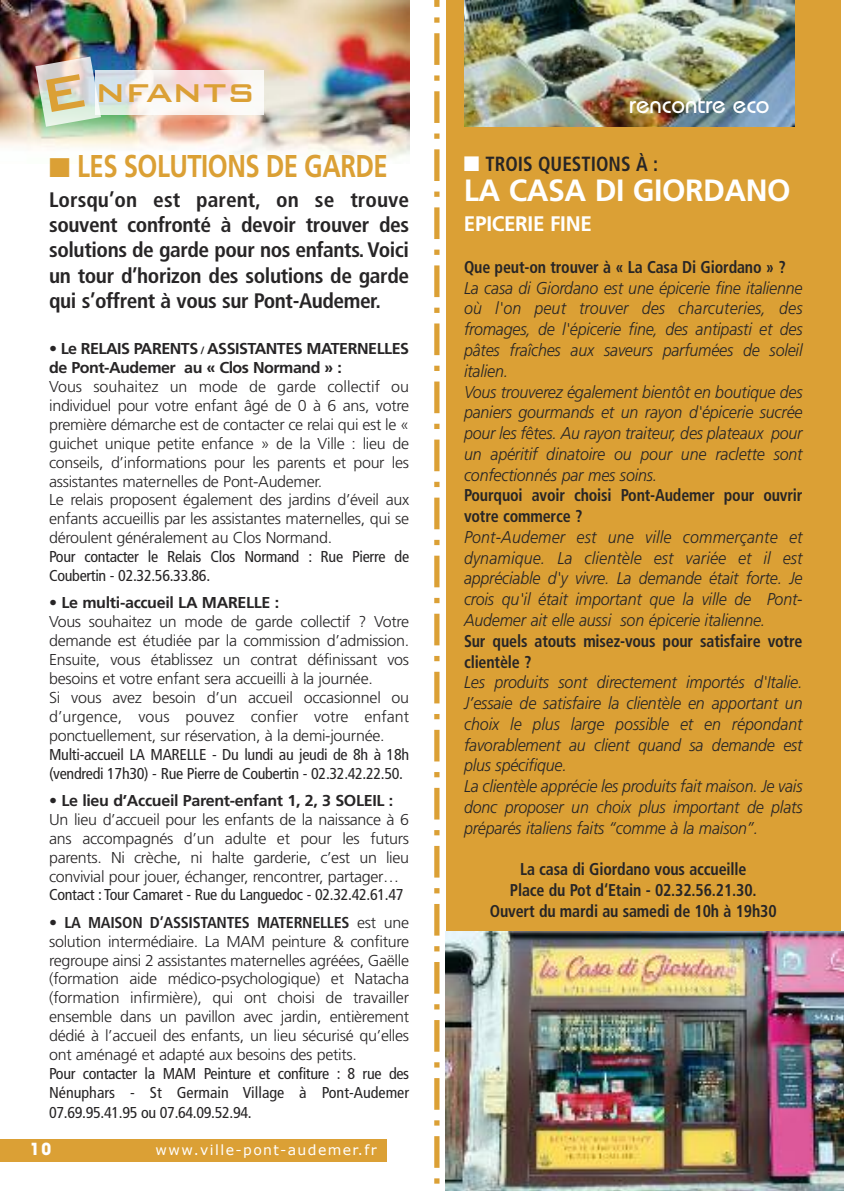
<style>
.page{position:relative;width:844px;height:1191px;background:#fff}
.page>*{position:absolute;margin:0;border:0;box-sizing:border-box;transform-origin:0 0}
.t1{font:500 42px "Bank Gothic BT";color:#dba035}
.t2{font:700 31.5px "Frutiger";letter-spacing:-.02em;color:#dba035;scale:.82 1}
.t3{font:700 30.8px "Frutiger";letter-spacing:-.015em;color:#fff}
.t4{font:500 24.5px "Bauhaus";color:#fff}
.t5{font:700 condensed 21px/25.2px "Frutiger";letter-spacing:-.02em;color:#272526;text-align:justify}
.t6{font:700 21px "Frutiger";letter-spacing:-.015em;color:#fff}
.t7{font:700 condensed 20.47px "Frutiger";color:#272526;scale:.94 1}
.t8{font:700 17.5px "Bauhaus";color:#fff}
.t9{font:italic 300 17.15px/20.8px "Frutiger";letter-spacing:-.01em;color:#272526;scale:.94 1}
.t10{font:700 condensed 17.15px/20.8px "Frutiger";letter-spacing:-.01em;color:#272526;scale:.94 1}
.t11{font:300 15.75px/18.9px "Frutiger";letter-spacing:-.02em;color:#272526}
.t12{font:condensed 15.75px/18.9px "Frutiger";letter-spacing:-.02em;color:#272526}
.t13{font:700 15.75px/18.9px "Frutiger";letter-spacing:-.03em;color:#272526}
.t14{font:14px "Verdana";letter-spacing:.1em;color:#fff}
.s1{font-size:10.5px}
.s2{font-weight:700;font-stretch:condensed}
.s3{color:#fff}
</style>
<div class="page">
<img style="left:0;top:0;width:409px;height:159px">
<div style="left:446px;top:0;width:393px;height:1191px;background:#dba035"></div>
<svg style="left:434px;top:0;width:5px;height:1184px"></svg>
<div style="left:0;top:1138px;width:387px;height:23px;background:#dba035"></div>
<img style="left:464px;top:0;width:330px;height:127px">
<img style="left:446px;top:931px;width:397px;height:260px">
<div style="left:95px;top:70px;width:168px;height:44px;background:#fff;opacity:.8"></div>
<img style="left:35px;top:57px;width:66px;height:70px">
<h1 class="t1" style="left:95px;top:63px;width:161px">nfants</h1>
<h2 class="t2" style="left:49px;top:153px;width:414px">■ LES SOLUTIONS DE GARDE</h2>
<h3 class="t5" style="left:49px;top:189px;width:361px">Lorsqu’on est parent, on se trouve souvent confronté à devoir trouver des solutions de garde pour nos enfants. Voici un tour d’horizon des solutions de garde qui s’offrent à vous sur Pont-Audemer.</h3>
<p class="t13" style="left:49px;top:340px;width:361px">• Le RELAIS PARENTS <span class="s1">/</span> ASSISTANTES MATERNELLES de Pont-Audemer au « Clos Normand » :</p>
<p class="t11" style="left:49px;top:378px;width:361px">Vous souhaitez un mode de garde collectif ou individuel pour votre enfant âgé de 0 à 6 ans, votre première démarche est de contacter ce relai qui est le « guichet unique petite enfance » de la Ville : lieu de conseils, d’informations pour les parents et pour les assistantes maternelles de Pont-Audemer.<br>Le relais proposent également des jardins d’éveil aux enfants accueillis par les assistantes maternelles, qui se déroulent généralement au Clos Normand.</p>
<p class="t12" style="left:49px;top:548px;width:361px">Pour contacter le Relais Clos Normand : Rue Pierre de<br>Coubertin - 02.32.56.33.86.</p>
<p class="t13" style="left:49px;top:594px;width:231px">• Le multi-accueil LA MARELLE :</p>
<p class="t11" style="left:49px;top:613px;width:361px">Vous souhaitez un mode de garde collectif ? Votre demande est étudiée par la commission d’admission.<br>Ensuite, vous établissez un contrat définissant vos besoins et votre enfant sera accueilli à la journée.<br>Si vous avez besoin d’un accueil occasionnel ou d’urgence, vous pouvez confier votre enfant ponctuellement, sur réservation, à la demi-journée.</p>
<p class="t12" style="left:49px;top:746px;width:361px">Multi-accueil LA MARELLE - Du lundi au jeudi de 8h à 18h (vendredi 17h30) - Rue Pierre de Coubertin - 02.32.42.22.50.</p>
<p class="t13" style="left:49px;top:792px;width:345px">• Le lieu d’Accueil Parent-enfant 1, 2, 3 SOLEIL :</p>
<p class="t11" style="left:49px;top:811px;width:361px;text-align:justify">Un lieu d’accueil pour les enfants de la naissance à 6 ans accompagnés d’un adulte et pour les futurs parents. Ni crèche, ni halte garderie, c’est un lieu convivial pour jouer, échanger, rencontrer, partager…</p>
<p class="t12" style="left:49px;top:886px;width:356px">Contact : Tour Camaret - Rue du Languedoc - 02.32.42.61.47</p>
<p class="t11" style="left:49px;top:914px;width:361px;text-align:justify"><span class="s2">• LA MAISON D’ASSISTANTES MATERNELLES</span> est une solution intermédiaire. La MAM peinture &amp; confiture regroupe ainsi 2 assistantes maternelles agréées, Gaëlle (formation aide médico-psychologique) et Natacha (formation infirmière), qui ont choisi de travailler ensemble dans un pavillon avec jardin, entièrement dédié à l’accueil des enfants, un lieu sécurisé qu’elles ont aménagé et adapté aux besoins des petits.</p>
<p class="t12" style="left:49px;top:1065px;width:361px;line-height:19.4px;text-align:justify">Pour contacter la MAM Peinture et confiture : 8 rue des Nénuphars - St Germain Village à Pont-Audemer 07.69.95.41.95 ou 07.64.09.52.94.</p>
<p class="t8" style="left:30px;top:1142px;width:23px">10</p>
<p class="t14" style="left:156px;top:1140px;width:222px">www.ville-pont-audemer.fr</p>
<h3 class="t4" style="left:629px;top:96px;width:142px">rencontre eco</h3>
<p class="t7" style="left:464px;top:155px;width:208px"><span class="s3">■</span> TROIS QUESTIONS À :</p>
<h3 class="t3" style="left:464px;top:178px;width:328px">LA CASA DI GIORDANO</h3>
<h3 class="t6" style="left:464px;top:215px;width:129px">EPICERIE FINE</h3>
<p class="t10" style="left:464px;top:258px;width:344px">Que peut-on trouver à « La Casa Di Giordano » ?</p>
<p class="t9" style="left:464px;top:278px;width:361px">La casa di Giordano est une épicerie fine italienne où l'on peut trouver des charcuteries, des fromages, de l'épicerie fine, des antipasti et des pâtes fraîches aux saveurs parfumées de soleil italien.<br>Vous trouverez également bientôt en boutique des paniers gourmands et un rayon d'épicerie sucrée pour les fêtes. Au rayon traiteur, des plateaux pour un apéritif dinatoire ou pour une raclette sont confectionnés par mes soins.</p>
<p class="t10" style="left:464px;top:486px;width:361px">Pourquoi avoir choisi Pont-Audemer pour ouvrir votre commerce ?</p>
<p class="t9" style="left:464px;top:528px;width:361px;text-align:justify">Pont-Audemer est une ville commerçante et dynamique. La clientèle est variée et il est appréciable d'y vivre. La demande était forte. Je crois qu'il était important que la ville de Pont-Audemer ait elle aussi son épicerie italienne.</p>
<p class="t10" style="left:464px;top:632px;width:361px">Sur quels atouts misez-vous pour satisfaire votre clientèle ?</p>
<p class="t9" style="left:464px;top:673px;width:361px">Les produits sont directement importés d'Italie.<br>J’essaie de satisfaire la clientèle en apportant un choix le plus large possible et en répondant favorablement au client quand sa demande est plus spécifique.<br>La clientèle apprécie les produits fait maison. Je vais donc proposer un choix plus important de plats préparés italiens faits “comme à la maison”.</p>
<p class="t10" style="left:490px;top:860px;width:306px;text-align:center">La casa di Giordano vous accueille<br>Place du Pot d‘Etain - 02.32.56.21.30.<br>Ouvert du mardi au samedi de 10h à 19h30</p>
</div>
